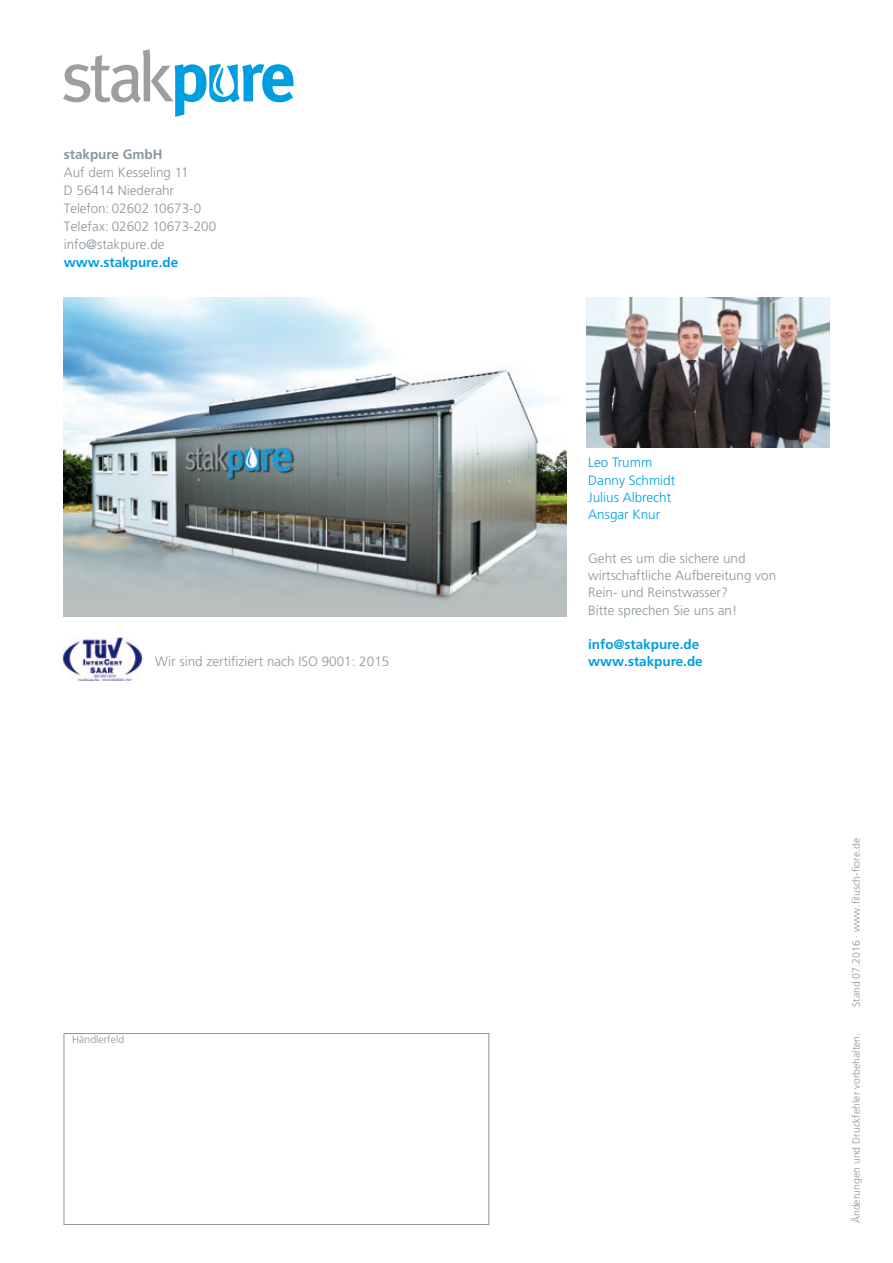
<style>
.page{position:relative;width:893px;height:1263px;background:#fff}
.page>*{position:absolute;margin:0;border:0;box-sizing:border-box;transform-origin:0 0}
.t1{font:300 13.5px/18px "Frutiger LT Pro";color:#8a969d}
.t2{font:700 13.5px/17.2px "Frutiger LT Pro";color:#009ee0}
.t3{font:300 13.5px/17.2px "Frutiger LT Pro";color:#009ee0}
.t4{font:700 13.5px "Frutiger LT Pro";color:#8a969d}
.t5{font:300 10.5px "Frutiger LT Pro";color:#8a969d}
</style>
<div class="page">
<div style="left:64px;top:1033px;width:425px;height:192px;border:1px solid #8a969d"></div>
<svg style="left:63px;top:49px;width:231px;height:68px"></svg>
<img style="left:64px;top:298px;width:503px;height:319px">
<img style="left:587px;top:298px;width:242px;height:149px">
<img style="left:62px;top:638px;width:81px;height:43px">
<p class="t4" style="left:64px;top:146px;width:100px">stakpure GmbH</p>
<p class="t1" style="left:64px;top:163px;width:154px">Auf dem Kesseling 11<br>D 56414 Niederahr<br>Telefon: 02602 10673-0<br>Telefax: 02602 10673-200 info@stakpure.de</p>
<p class="t2" style="left:64px;top:254px;width:116px">www.stakpure.de</p>
<p class="t1" style="left:155px;top:652px;width:236px">Wir sind zertifiziert nach ISO 9001: 2015</p>
<p class="t5" style="left:72px;top:1033px;width:53px">Händlerfeld</p>
<p class="t3" style="left:588px;top:454px;width:89px">Leo Trumm<br>Danny Schmidt<br>Julius Albrecht<br>Ansgar Knur</p>
<p class="t1" style="left:588px;top:550px;width:190px;line-height:17.2px">Geht es um die sichere und wirtschaftliche Aufbereitung von<br>Rein- und Reinstwasser?<br>Bitte sprechen Sie uns an!</p>
<p class="t2" style="left:588px;top:636px;width:116px">info@stakpure.de www.stakpure.de</p>
<p class="t5" style="left:850px;top:1007px;width:171px;rotate:-90deg">Stand 07.2016 · www.filusch-fiore.de</p>
<p class="t5" style="left:850px;top:1223px;width:192px;rotate:-90deg">Änderungen und Druckfehler vorbehalten.</p>
</div>
